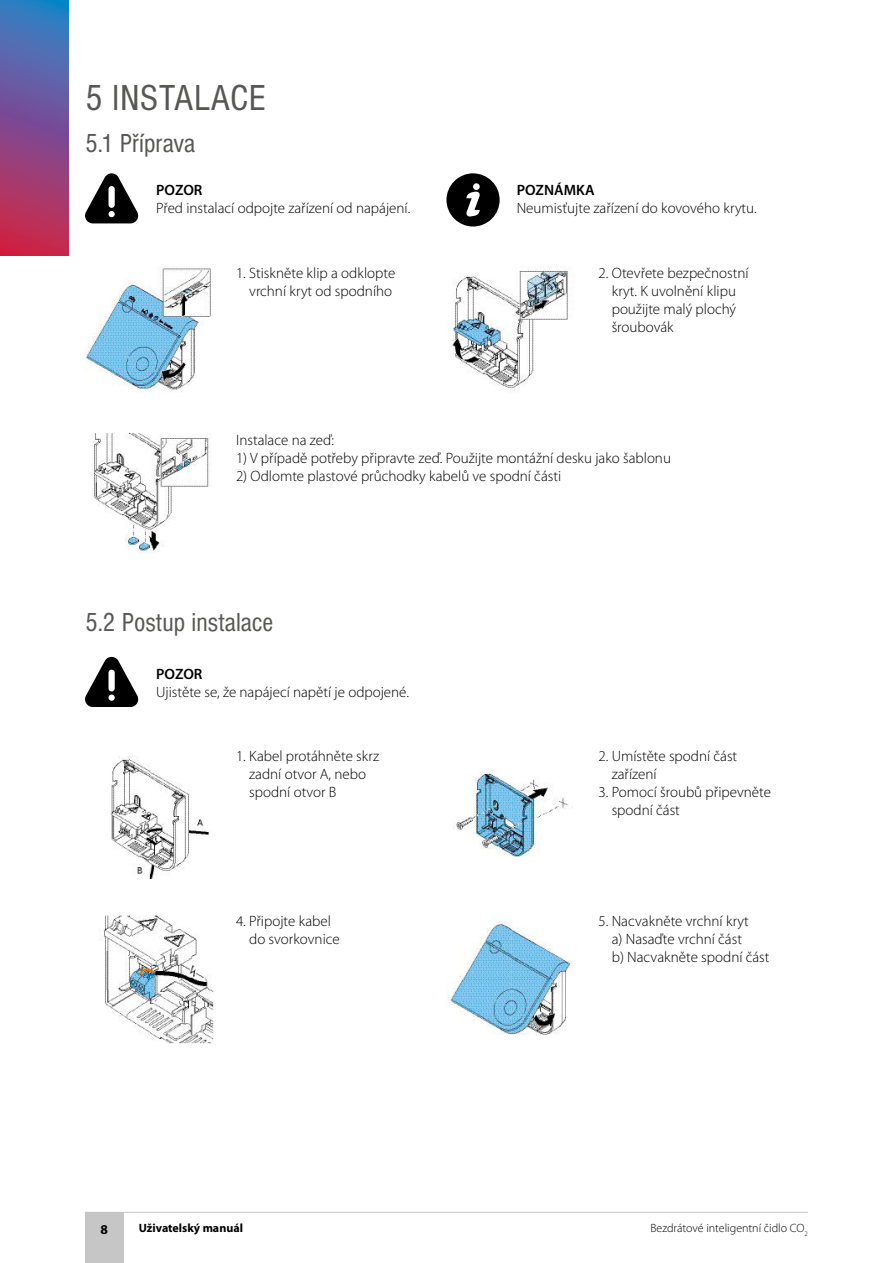
<style>
.page{position:relative;width:893px;height:1263px;background:#fff}
.page>*{position:absolute;margin:0;border:0;box-sizing:border-box;transform-origin:0 0}
.t1{font:condensed 37.5px "Nimbus Sans DOT";letter-spacing:.015em;color:#575756}
.t2{font:condensed 27px "Nimbus Sans DOT";color:#575756}
.t3{font:300 15px/18px "Myriad Pro";color:#000}
.t4{font:600 15px "Myriad Pro";color:#000}
.t5{font:700 13.5px "Myriad Pro";color:#000}
.t6{font:300 12px "Myriad Pro";color:#000}
.t7{font:700 12px "Myriad Pro";color:#000}
</style>
<div class="page">
<div style="left:85px;top:1213px;width:38px;height:50px;background:#c6c6c6"></div>
<hr style="left:85px;top:1212px;width:723px;height:1px;background:#c6c6c6">
<svg style="left:0;top:0;width:68px;height:255px;background:#7e4e8c"></svg>
<svg style="left:446px;top:173px;width:54px;height:53px"></svg>
<svg style="left:85px;top:173px;width:54px;height:50px"></svg>
<svg style="left:85px;top:657px;width:54px;height:50px"></svg>
<img style="left:85px;top:268px;width:126px;height:124px">
<img style="left:446px;top:267px;width:122px;height:121px">
<img style="left:93px;top:434px;width:117px;height:120px">
<img style="left:110px;top:756px;width:100px;height:122px">
<img style="left:453px;top:770px;width:119px;height:87px">
<img style="left:103px;top:914px;width:111px;height:129px">
<img style="left:446px;top:920px;width:127px;height:115px">
<h1 class="t1" style="left:85px;top:78px;width:182px">5 INSTALACE</h1>
<h2 class="t2" style="left:85px;top:129px;width:112px">5.1 Příprava</h2>
<p class="t4" style="left:156px;top:180px;width:48px">POZOR</p>
<p class="t3" style="left:156px;top:199px;width:256px">Před instalací odpojte zařízení od napájení.</p>
<p class="t3" style="left:236px;top:264px;width:161px;text-align:right">1. Stiskněte klip a odklopte vrchní kryt od spodního</p>
<p class="t4" style="left:517px;top:180px;width:79px">POZNÁMKA</p>
<p class="t3" style="left:517px;top:199px;width:241px">Neumisťujte zařízení do kovového krytu.</p>
<p class="t3" style="left:612px;top:264px;width:138px;text-indent:-13px">2. Otevřete bezpečnostní kryt. K uvolnění klipu použijte malý plochý šroubovák</p>
<p class="t3" style="left:236px;top:431px;width:99px">Instalace na zeď:</p>
<p class="t3" style="left:236px;top:449px;width:436px">1) V případě potřeby připravte zeď. Použijte montážní desku jako šablonu</p>
<p class="t3" style="left:236px;top:467px;width:327px">2) Odlomte plastové průchodky kabelů ve spodní části</p>
<h2 class="t2" style="left:85px;top:608px;width:190px">5.2 Postup instalace</h2>
<p class="t4" style="left:156px;top:664px;width:48px">POZOR</p>
<p class="t3" style="left:156px;top:682px;width:254px">Ujistěte se, že napájecí napětí je odpojené.</p>
<p class="t3" style="left:249px;top:746px;width:131px;text-indent:-13px">1. Kabel protáhněte skrz zadní otvor A, nebo spodní otvor B</p>
<p class="t3" style="left:249px;top:911px;width:92px;text-indent:-13px">4. Připojte kabel do svorkovnice</p>
<p class="t3" style="left:612px;top:746px;width:127px;text-indent:-13px">2. Umístěte spodní část zařízení</p>
<p class="t3" style="left:612px;top:782px;width:161px;text-indent:-13px">3. Pomocí šroubů připevněte spodní část</p>
<p class="t3" style="left:612px;top:911px;width:159px;text-indent:-13px">5. Nacvakněte vrchní kryt<br>a) Nasaďte vrchní část<br>b) Nacvakněte spodní část</p>
<p class="t5" style="left:100px;top:1221px;width:9px">8</p>
<p class="t7" style="left:139px;top:1220px;width:106px">Uživatelský manuál</p>
<p class="t6" style="left:650px;top:1221px;width:159px">Bezdrátové inteligentní čidlo CO<sub>2</sub></p>
</div>
